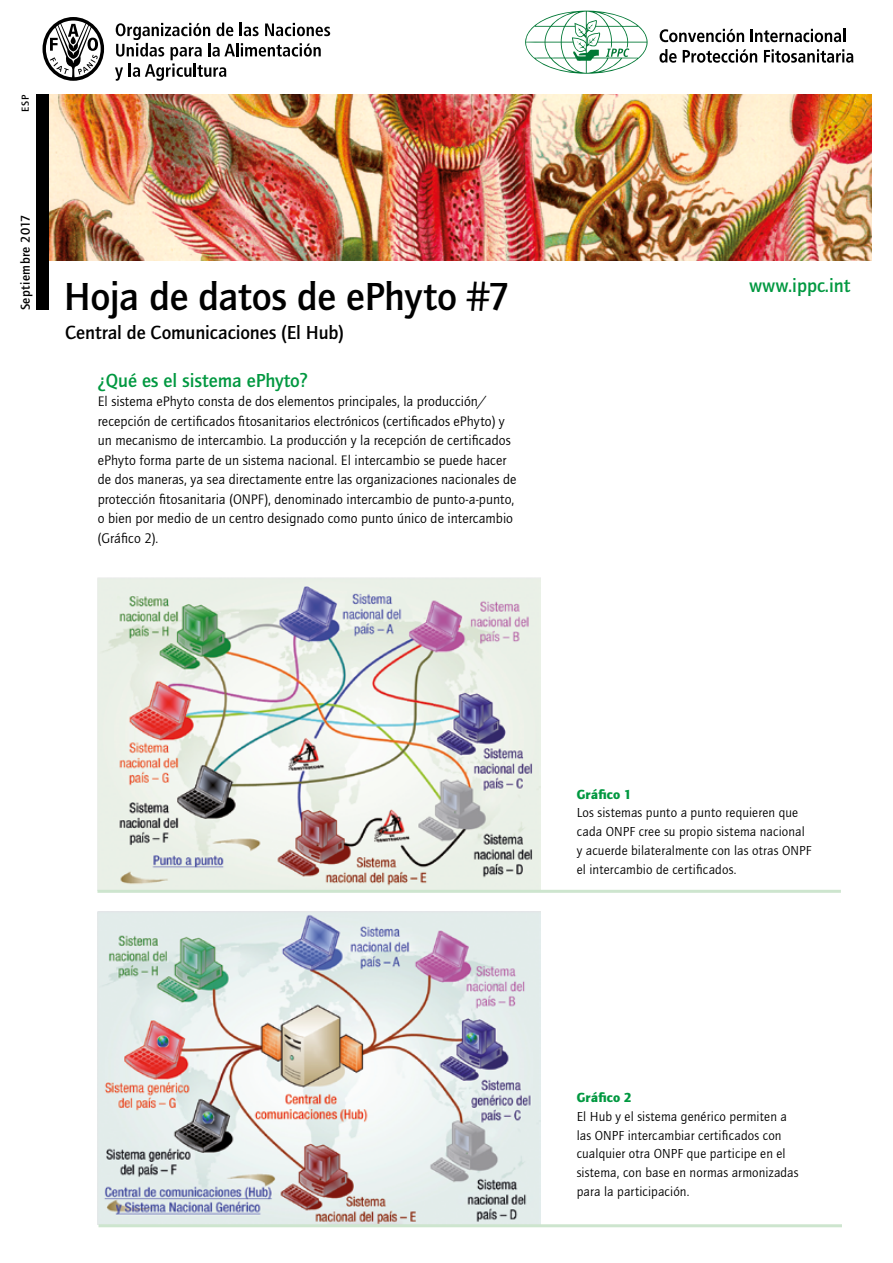
<style>
.page{position:relative;width:893px;height:1263px;background:#fff}
.page>*{position:absolute;margin:0;border:0;box-sizing:border-box;transform-origin:0 0}
.t1{font:500 40.5px "Quay Sans ITC Std";letter-spacing:-.01em;color:#000}
.t2{font:500 19.5px "Quay Sans ITC Std";color:#009840}
.t3{font:500 19.5px "Quay Sans ITC Std";letter-spacing:-.01em;color:#000}
.t4{font:14.25px/19.5px "Quay Sans ITC Std";letter-spacing:.005em;color:#000}
.t5{font:13.5px/18.8px "Quay Sans ITC Std";letter-spacing:.01em;color:#000}
.t6{font:900 13.5px "Quay Sans ITC Std";letter-spacing:.01em;color:#009840}
.t7{font:500 13.2px "Quay Sans ITC Std";letter-spacing:.03em;color:#000}
.t8{font:500 10.5px "Quay Sans ITC Std";color:#000}
</style>
<div class="page">
<img style="left:49px;top:95px;width:823px;height:166px">
<div style="left:36px;top:95px;width:13px;height:215px;background:#000"></div>
<svg style="left:43px;top:17px;width:61px;height:64px"></svg>
<svg style="left:115px;top:23px;width:215px;height:58px"></svg>
<svg style="left:660px;top:29px;width:84px;height:13px"></svg>
<svg style="left:751px;top:29px;width:94px;height:13px"></svg>
<svg style="left:659px;top:49px;width:18px;height:14px"></svg>
<svg style="left:683px;top:49px;width:74px;height:14px"></svg>
<svg style="left:764px;top:49px;width:89px;height:14px"></svg>
<svg style="left:525px;top:11px;width:123px;height:63px"></svg>
<img style="left:97px;top:577px;width:443px;height:313px">
<img style="left:97px;top:911px;width:443px;height:314px">
<hr style="left:97px;top:890px;width:744px;height:3px;background:#cde5ce">
<hr style="left:99px;top:1224px;width:743px;height:3px;background:#cde5ce">
<p class="t8" style="left:20px;top:112px;width:18px;rotate:-90deg">esp</p>
<p class="t7" style="left:18px;top:310px;width:98px;rotate:-90deg">Septiembre 2017</p>
<h1 class="t1" style="left:64px;top:274px;width:448px">Hoja de datos de ePhyto #7</h1>
<h2 class="t3" style="left:65px;top:321px;width:280px">Central de Comunicaciones (El Hub)</h2>
<h2 class="t2" style="left:98px;top:369px;width:212px">¿Qué es el sistema ePhyto?</h2>
<p class="t4" style="left:98px;top:392px;width:420px">El sistema ePhyto consta de dos elementos principales, la producción/ recepción de certificados fitosanitarios electrónicos (certificados ePhyto) y un mecanismo de intercambio. La producción y la recepción de certificados ePhyto forma parte de un sistema nacional. El intercambio se puede hacer de dos maneras, ya sea directamente entre las organizaciones nacionales de protección fitosanitaria (ONPF), denominado intercambio de punto-a-punto, o bien por medio de un centro designado como punto único de intercambio (Gráfico 2).</p>
<h2 class="t2" style="left:749px;top:274px;width:103px">www.ippc.int</h2>
<p class="t6" style="left:577px;top:786px;width:57px">Gráfico 1</p>
<p class="t5" style="left:577px;top:804px;width:236px">Los sistemas punto a punto requieren que cada ONPF cree su propio sistema nacional y acuerde bilateralmente con las otras ONPF el intercambio de certificados.</p>
<p class="t6" style="left:577px;top:1089px;width:57px">Gráfico 2</p>
<p class="t5" style="left:577px;top:1107px;width:223px">El Hub y el sistema genérico permiten a las ONPF intercambiar certificados con cualquier otra ONPF que participe en el sistema, con base en normas armonizadas para la participación.</p>
</div>
